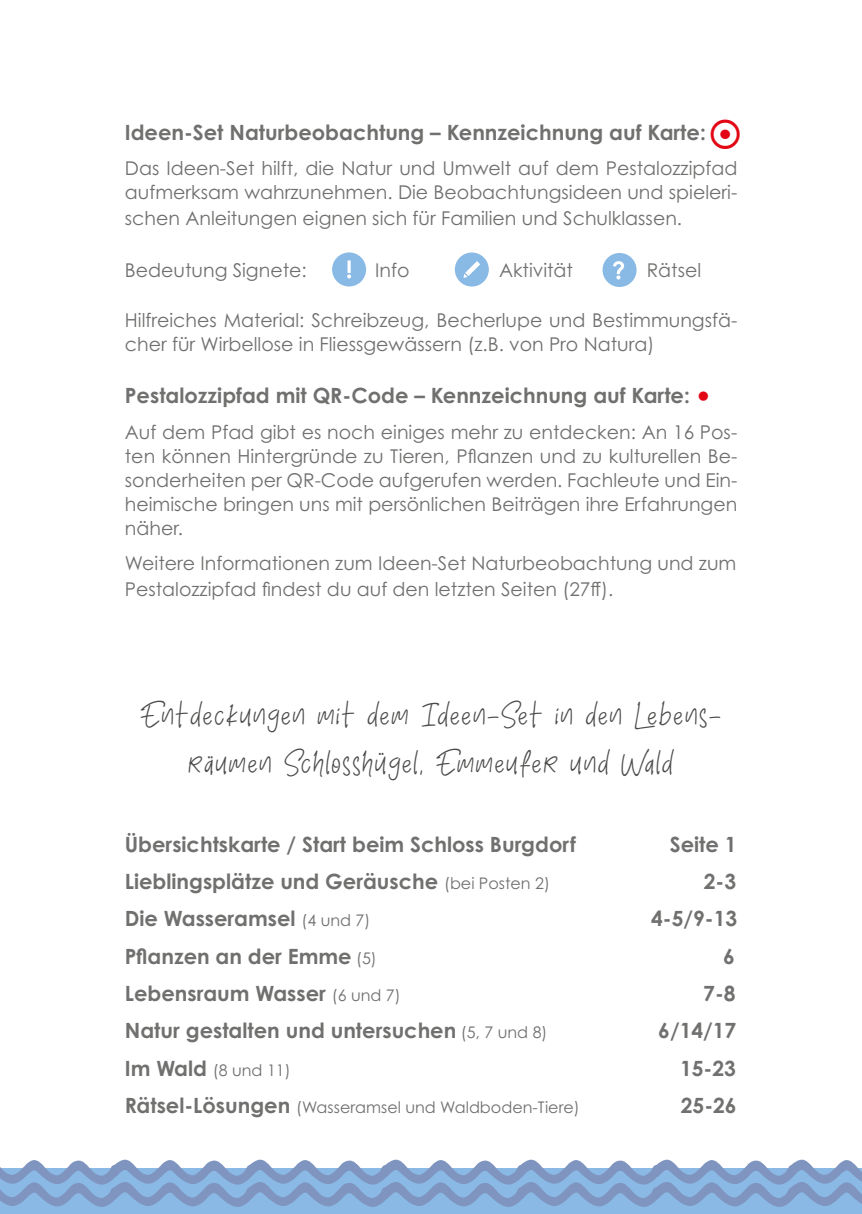
<style>
.page{position:relative;width:862px;height:1214px;background:#fff}
.page>*{position:absolute;margin:0;border:0;box-sizing:border-box;transform-origin:0 0}
.t1{font:36px/47.4px "Henniver";letter-spacing:.05em;color:#4b4b4a;text-align:center}
.t2{font:700 21px "Century Gothic Pro";color:#70706f}
.t3{font:19px/24px "Century Gothic Pro";color:#70706f}
.t4{font:16px "Century Gothic Pro";color:#70706f}
.t5{font:16px "Wingdings";color:#e30614}
.s1{font-weight:400;font-size:16px}
.s2{font-weight:700;font-size:21px}
</style>
<div class="page">
<div style="left:0;top:1168px;width:862px;height:45px;background:#89b9e4"></div>
<svg style="left:0;top:1159px;width:862px;height:47px"></svg>
<div style="left:332px;top:252px;width:34px;height:34px;background:#89b9e5;border-radius:50%"></div>
<svg style="left:347px;top:260px;width:4px;height:13px"></svg>
<svg style="left:347px;top:274px;width:4px;height:4px"></svg>
<div style="left:602px;top:253px;width:34px;height:34px;background:#89b9e5;border-radius:50%"></div>
<svg style="left:613px;top:261px;width:11px;height:18px"></svg>
<div style="left:455px;top:252px;width:34px;height:34px;background:#89b9e5;border-radius:50%"></div>
<svg style="left:463px;top:261px;width:17px;height:17px"></svg>
<p class="t2" style="left:125px;top:119px;width:582px">Ideen-Set Naturbeobachtung – Kennzeichnung auf Karte:</p>
<p class="t3" style="left:125px;top:156px;width:614px">Das Ideen-Set hilft, die Natur und Umwelt auf dem Pestalozzipfad aufmerksam wahrzunehmen. Die Beobachtungsideen und spieleri-</p>
<p class="t3" style="left:125px;top:206px;width:559px">schen Anleitungen eignen sich für Familien und Schulklassen.</p>
<p class="t3" style="left:125px;top:258px;width:183px">Bedeutung Signete:</p>
<p class="t3" style="left:375px;top:258px;width:36px">Info</p>
<p class="t3" style="left:499px;top:258px;width:76px">Aktivität</p>
<p class="t3" style="left:647px;top:258px;width:56px">Rätsel</p>
<p class="t3" style="left:125px;top:308px;width:614px">Hilfreiches Material: Schreibzeug, Becherlupe und Bestimmungsfä&shy;cher für Wirbellose in Fliessgewässern (z.B. von Pro Natura)</p>
<p class="t2" style="left:125px;top:382px;width:566px">Pestalozzipfad mit QR-Code – Kennzeichnung auf Karte:</p>
<p class="t3" style="left:125px;top:419px;width:614px;text-align:justify">Auf dem Pfad gibt es noch einiges mehr zu entdecken: An 16 Pos&shy;ten können Hintergründe zu Tieren, Pflanzen und zu kulturellen Be&shy;sonderheiten per QR-Code aufgerufen werden. Fachleute und Ein&shy;heimische bringen uns mit persönlichen Beiträgen ihre Erfahrungen näher.</p>
<p class="t3" style="left:125px;top:550px;width:613px;line-height:26px">Weitere Informationen zum Ideen-Set Naturbeobachtung und zum<br>Pestalozzipfad findest du auf den letzten Seiten (27ff).</p>
<p class="t5" style="left:697px;top:387px;width:13px">●</p>
<p class="t1" style="left:141px;top:690px;width:582px">Entdeckungen mit dem Ideen-Set in den Lebens&shy;räumen Schlosshügel, Emmeufer und Wald</p>
<p class="t2" style="left:125px;top:830px;width:452px">Übersichtskarte / Start beim Schloss Burgdorf</p>
<p class="t2" style="left:670px;top:830px;width:68px">Seite 1</p>
<p class="t2" style="left:125px;top:868px;width:426px">Lieblingsplätze und Geräusche <span class="s1">(bei Posten 2)</span></p>
<p class="t2" style="left:704px;top:868px;width:34px">2-3</p>
<p class="t2" style="left:125px;top:905px;width:247px">Die Wasseramsel <span class="s1">(4 und 7)</span></p>
<p class="t2" style="left:651px;top:905px;width:88px">4-5/9-13</p>
<p class="t2" style="left:125px;top:942px;width:253px">Pflanzen an der Emme <span class="s1">(5)</span></p>
<p class="t2" style="left:723px;top:942px;width:13px">6</p>
<p class="t2" style="left:125px;top:980px;width:277px">Lebensraum Wasser <span class="s1">(6 und 7)</span></p>
<p class="t2" style="left:703px;top:980px;width:34px">7-8</p>
<p class="t2" style="left:125px;top:1017px;width:424px">Natur gestalten und untersuchen <span class="s1">(5, 7 und 8)</span></p>
<p class="t2" style="left:658px;top:1017px;width:80px">6/14/17</p>
<p class="t4" style="left:125px;top:1060px;width:167px"><span class="s2">Im Wald</span> (8 und 11)</p>
<p class="t2" style="left:680px;top:1054px;width:57px">15-23</p>
<p class="t4" style="left:125px;top:1097px;width:456px"><span class="s2">Rätsel-Lösungen</span> (Wasseramsel und Waldboden-Tiere)</p>
<p class="t2" style="left:681px;top:1092px;width:57px">25-26</p>
</div>
